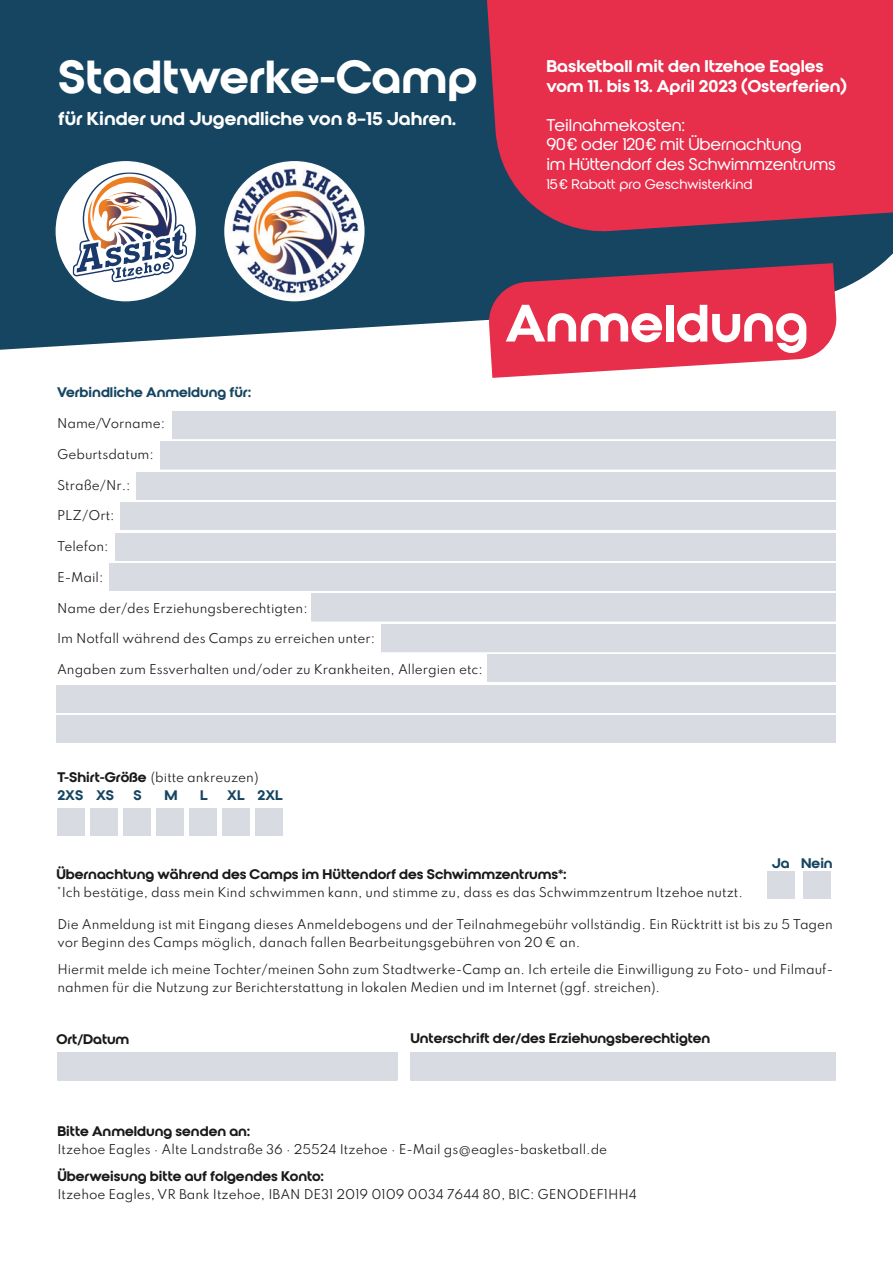
<style>
.page{position:relative;width:893px;height:1263px;background:#fff}
.page>*{position:absolute;margin:0;border:0;box-sizing:border-box;transform-origin:0 0}
.t1{font:700 51px "Qualy";color:#fff}
.t2{font:700 45px "Qualy";color:#fff}
.t3{font:700 18px "Qualy";color:#fff}
.t4{font:300 16.5px/19.5px "Qualy";letter-spacing:-.015em;color:#fff}
.t5{font:700 16.5px/19.5px "Qualy";color:#fff}
.t6{font:700 13.5px "Qualy";color:#1a1a19}
.t7{font:700 13.5px "Qualy";color:#164561}
.t8{font:300 13.5px "Qualy";color:#fff}
.t9{font:12px/18px "Spartan";color:#1a1a19}
.s1{font-family:"Qualy";font-weight:700;font-size:13.5px}
</style>
<div class="page">
<svg style="left:0;top:0;width:893px;height:350px;fill:#164561"></svg>
<svg style="left:488px;top:263px;width:350px;height:115px"></svg>
<svg style="left:486px;top:0;width:407px;height:235px;fill:#e72e4b"></svg>
<div style="left:57px;top:1053px;width:340px;height:27px;background:#d9dbe3"></div>
<div style="left:410px;top:1053px;width:426px;height:27px;background:#d9dbe3"></div>
<div style="left:172px;top:411px;width:664px;height:27px;background:#d9dbe3"></div>
<div style="left:56px;top:685px;width:780px;height:27px;background:#d9dbe3"></div>
<div style="left:56px;top:716px;width:780px;height:27px;background:#d9dbe3"></div>
<div style="left:160px;top:442px;width:676px;height:27px;background:#d9dbe3"></div>
<div style="left:137px;top:472px;width:699px;height:27px;background:#d9dbe3"></div>
<div style="left:121px;top:502px;width:715px;height:28px;background:#d9dbe3"></div>
<div style="left:115px;top:533px;width:721px;height:27px;background:#d9dbe3"></div>
<div style="left:109px;top:563px;width:727px;height:28px;background:#d9dbe3"></div>
<div style="left:311px;top:594px;width:525px;height:27px;background:#d9dbe3"></div>
<div style="left:381px;top:624px;width:455px;height:27px;background:#d9dbe3"></div>
<div style="left:487px;top:655px;width:349px;height:27px;background:#d9dbe3"></div>
<div style="left:767px;top:871px;width:27px;height:27px;background:#d9dbe3"></div>
<div style="left:57px;top:808px;width:28px;height:28px;background:#d9dbe3"></div>
<div style="left:90px;top:808px;width:28px;height:28px;background:#d9dbe3"></div>
<div style="left:124px;top:808px;width:27px;height:28px;background:#d9dbe3"></div>
<div style="left:157px;top:808px;width:27px;height:28px;background:#d9dbe3"></div>
<div style="left:190px;top:808px;width:27px;height:28px;background:#d9dbe3"></div>
<div style="left:223px;top:808px;width:27px;height:28px;background:#d9dbe3"></div>
<div style="left:256px;top:808px;width:27px;height:28px;background:#d9dbe3"></div>
<svg style="left:55px;top:160px;width:142px;height:142px"></svg>
<img style="left:224px;top:160px;width:141px;height:142px;border-radius:71px">
<div style="left:804px;top:871px;width:27px;height:27px;background:#d9dbe3"></div>
<hr style="left:172px;top:438px;width:664px;height:1px;background:#d9dbe3">
<hr style="left:160px;top:468px;width:676px;height:2px;background:#d9dbe3">
<hr style="left:381px;top:651px;width:455px;height:1px;background:#d9dbe3">
<hr style="left:57px;top:1079px;width:340px;height:2px;background:#d9dbe3">
<hr style="left:410px;top:1079px;width:426px;height:2px;background:#d9dbe3">
<h2 class="t2" style="left:58px;top:50px;width:420px">Stadtwerke-Camp</h2>
<h3 class="t3" style="left:58px;top:107px;width:399px">für Kinder und Jugendliche von 8–15 Jahren.</h3>
<h3 class="t5" style="left:546px;top:57px;width:302px">Basketball mit den Itzehoe Eagles vom 11. bis 13. April 2023 (Osterferien)</h3>
<h3 class="t4" style="left:546px;top:115px;width:291px">Teilnahmekosten:<br>90€ oder 120€ mit Übernachtung<br>im Hüttendorf des Schwimmzentrums</h3>
<p class="t8" style="left:546px;top:176px;width:208px">15€ Rabatt pro Geschwisterkind</p>
<p class="t7" style="left:57px;top:384px;width:195px">Verbindliche Anmeldung für:</p>
<p class="t9" style="left:57px;top:414px;width:110px">Name/Vorname:</p>
<p class="t9" style="left:57px;top:445px;width:98px">Geburtsdatum:</p>
<p class="t9" style="left:57px;top:475px;width:75px">Straße/Nr.:</p>
<p class="t9" style="left:57px;top:506px;width:59px">PLZ/Ort:</p>
<p class="t9" style="left:57px;top:537px;width:53px">Telefon:</p>
<p class="t9" style="left:57px;top:568px;width:48px">E-Mail:</p>
<p class="t9" style="left:57px;top:598px;width:252px">Name der/des Erziehungsberechtigten:</p>
<p class="t9" style="left:57px;top:629px;width:320px">Im Notfall während des Camps zu erreichen unter:</p>
<p class="t9" style="left:57px;top:660px;width:427px">Angaben zum Essverhalten und/oder zu Krankheiten, Allergien etc:</p>
<h1 class="t1" style="left:506px;top:292px;width:304px">Anmeldung</h1>
<p class="t9" style="left:57px;top:768px;width:203px"><span class="s1">T-Shirt-Größe</span> (bitte ankreuzen)</p>
<p class="t7" style="left:57px;top:787px;width:58px">2XS XS</p>
<p class="t7" style="left:134px;top:787px;width:10px">S</p>
<p class="t7" style="left:164px;top:787px;width:15px">M</p>
<p class="t7" style="left:200px;top:787px;width:9px">L</p>
<p class="t7" style="left:227px;top:787px;width:57px">XL 2XL</p>
<p class="t7" style="left:801px;top:855px;width:33px">Nein</p>
<p class="t7" style="left:772px;top:855px;width:19px">Ja</p>
<p class="t6" style="left:56px;top:866px;width:511px">Übernachtung während des Camps im Hüttendorf des Schwimmzentrums*:</p>
<p class="t9" style="left:56px;top:883px;width:688px">*Ich bestätige, dass mein Kind schwimmen kann, und stimme zu, dass es das Schwimmzentrum Itzehoe nutzt.</p>
<p class="t9" style="left:57px;top:915px;width:777px">Die Anmeldung ist mit Eingang dieses Anmeldebogens und der Teilnahmegebühr vollständig. Ein Rücktritt ist bis zu 5 Tagen vor Beginn des Camps möglich, danach fallen Bearbeitungsgebühren von 20€ an.</p>
<p class="t9" style="left:57px;top:960px;width:777px">Hiermit melde ich meine Tochter/meinen Sohn zum Stadtwerke-Camp an. Ich erteile die Einwilligung zu Foto- und Filmauf&shy;nahmen für die Nutzung zur Berichterstattung in lokalen Medien und im Internet (ggf. streichen).</p>
<p class="t6" style="left:56px;top:1031px;width:75px">Ort/Datum</p>
<p class="t6" style="left:410px;top:1030px;width:302px">Unterschrift der/des Erziehungsberechtigten</p>
<p class="t6" style="left:57px;top:1122px;width:194px">Bitte Anmeldung senden an:</p>
<p class="t9" style="left:57px;top:1139px;width:551px">Itzehoe Eagles · Alte Landstraße 36 · 25524 Itzehoe · E-Mail gs@eagles-basketball.de</p>
<p class="t6" style="left:57px;top:1167px;width:268px">Überweisung bitte auf folgendes Konto:</p>
<p class="t9" style="left:57px;top:1184px;width:581px">Itzehoe Eagles, VR Bank Itzehoe, IBAN DE31 2019 0109 0034 7644 80, BIC: GENODEF1HH4</p>
</div>
